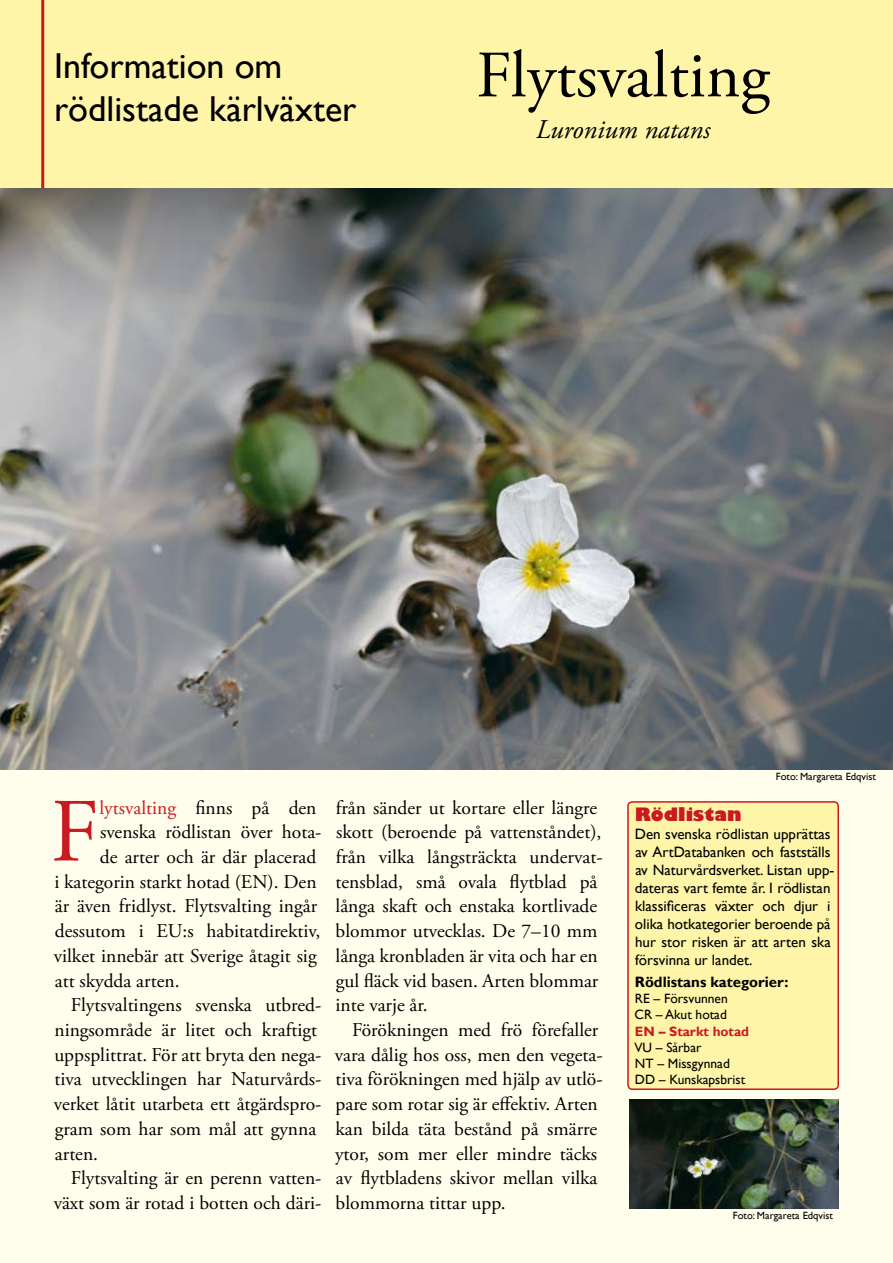
<style>
.page{position:relative;width:893px;height:1263px;background:#fffeed}
.page>*{position:absolute;margin:0;border:0;box-sizing:border-box;transform-origin:0 0}
.t1{font:90.15px "Adobe Garamond Pro";color:#c91a20}
.t2{font:66px "Adobe Garamond Pro";color:#000}
.t3{font:36px/43.2px "Gill Sans";color:#000}
.t4{font:italic 27px "Adobe Garamond Pro";color:#000}
.t5{font:19.5px/24.8px "Adobe Garamond Pro";color:#000}
.t6{font:19.5px "Adobe Garamond Pro";color:#c91a20}
.t7{font:800 18px "Gill Sans";color:#c91a20}
.t8{font:15px/18px "Gill Sans";color:#000}
.t9{font:700 15px "Gill Sans";color:#000}
.t10{font:13.5px/16.2px "Gill Sans";color:#000}
.t11{font:700 13.5px "Gill Sans";color:#c91a20}
.t12{font:10.5px "Gill Sans";color:#000}
.s1{color:#000}
</style>
<div class="page">
<div style="left:0;top:0;width:893px;height:197px;background:#fff5a8"></div>
<hr style="left:41px;top:0;width:3px;height:206px;background:#c91a20">
<div style="left:628px;top:802px;width:210px;height:287px;background:#fff5a8;border-radius:4px"></div>
<div style="left:627px;top:801px;width:212px;height:289px;border:2px solid #c91a20;border-radius:4px"></div>
<img style="left:629px;top:1100px;width:210px;height:109px">
<img style="left:0;top:188px;width:893px;height:581px">
<h3 class="t3" style="left:54px;top:45px;width:304px">Information om rödlistade kärlväxter</h3>
<h2 class="t2" style="left:476px;top:36px;width:295px">Flytsvalting</h2>
<h3 class="t4" style="left:536px;top:113px;width:176px">Luronium natans</h3>
<h1 class="t1" style="left:51px;top:778px;width:50px">F</h1>
<p class="t6" style="left:100px;top:796px;width:219px">lytsvalting <span class="s1">finns på den</span></p>
<p class="t5" style="left:100px;top:820px;width:223px">svenska rödlistan över hota-</p>
<p class="t5" style="left:100px;top:845px;width:218px">de arter och är där placerad</p>
<p class="t5" style="left:54px;top:870px;width:264px">i kategorin starkt hotad (EN). Den</p>
<p class="t5" style="left:55px;top:894px;width:264px">är även fridlyst. Flytsvalting ingår</p>
<p class="t5" style="left:55px;top:919px;width:267px">dessutom i EU:s habitatdirektiv,</p>
<p class="t5" style="left:54px;top:944px;width:264px">vilket innebär att Sverige åtagit sig</p>
<p class="t5" style="left:55px;top:969px;width:126px">att skydda arten.</p>
<p class="t5" style="left:71px;top:993px;width:252px">Flytsvaltingens svenska utbred-</p>
<p class="t5" style="left:54px;top:1018px;width:264px">ningsområde är litet och kraftigt</p>
<p class="t5" style="left:54px;top:1043px;width:269px">uppsplittrat. För att bryta den nega-</p>
<p class="t5" style="left:54px;top:1067px;width:269px">tiva utvecklingen har Naturvårds-</p>
<p class="t5" style="left:54px;top:1092px;width:269px">verket låtit utarbeta ett åtgärdspro-</p>
<p class="t5" style="left:55px;top:1117px;width:263px">gram som har som mål att gynna</p>
<p class="t5" style="left:55px;top:1142px;width:45px">arten.</p>
<p class="t5" style="left:71px;top:1166px;width:252px">Flytsvalting är en perenn vatten-</p>
<p class="t5" style="left:54px;top:1191px;width:269px">växt som är rotad i botten och däri-</p>
<p class="t5" style="left:336px;top:796px;width:269px">från sänder ut kortare eller längre skott (beroende på vattenståndet), från vilka långsträckta undervat&shy;tensblad, små ovala flytblad på långa skaft och enstaka kortlivade blommor utvecklas. De 7–10 mm långa kronbladen är vita och har en gul fläck vid basen. Arten blommar inte varje år.</p>
<p class="t5" style="left:335px;top:1018px;width:269px;text-indent:17px">Förökningen med frö förefaller vara dålig hos oss, men den vegeta&shy;tiva förökningen med hjälp av utlö&shy;pare som rotar sig är effektiv. Arten kan bilda täta bestånd på smärre ytor, som mer eller mindre täcks av flytbladens skivor mellan vilka blommorna tittar upp.</p>
<p class="t12" style="left:776px;top:771px;width:101px">Foto: Margareta Edqvist</p>
<p class="t7" style="left:635px;top:803px;width:108px">Rödlistan</p>
<p class="t8" style="left:635px;top:825px;width:201px">Den svenska rödlistan upprättas av ArtDatabanken och fastställs av Naturvårdsverket. Listan upp&shy;dateras vart femte år. I rödlistan klassificeras växter och djur i olika hotkategorier beroende på hur stor risken är att arten ska försvinna ur landet.</p>
<p class="t9" style="left:635px;top:973px;width:155px">Rödlistans kategorier:</p>
<p class="t10" style="left:634px;top:991px;width:95px">RE – Försvunnen<br>CR – Akut hotad</p>
<p class="t11" style="left:635px;top:1023px;width:116px">EN – Starkt hotad</p>
<p class="t10" style="left:634px;top:1039px;width:112px">VU – Sårbar<br>NT – Missgynnad<br>DD – Kunskapsbrist</p>
<p class="t12" style="left:733px;top:1209px;width:101px">Foto: Margareta Edqvist</p>
</div>
